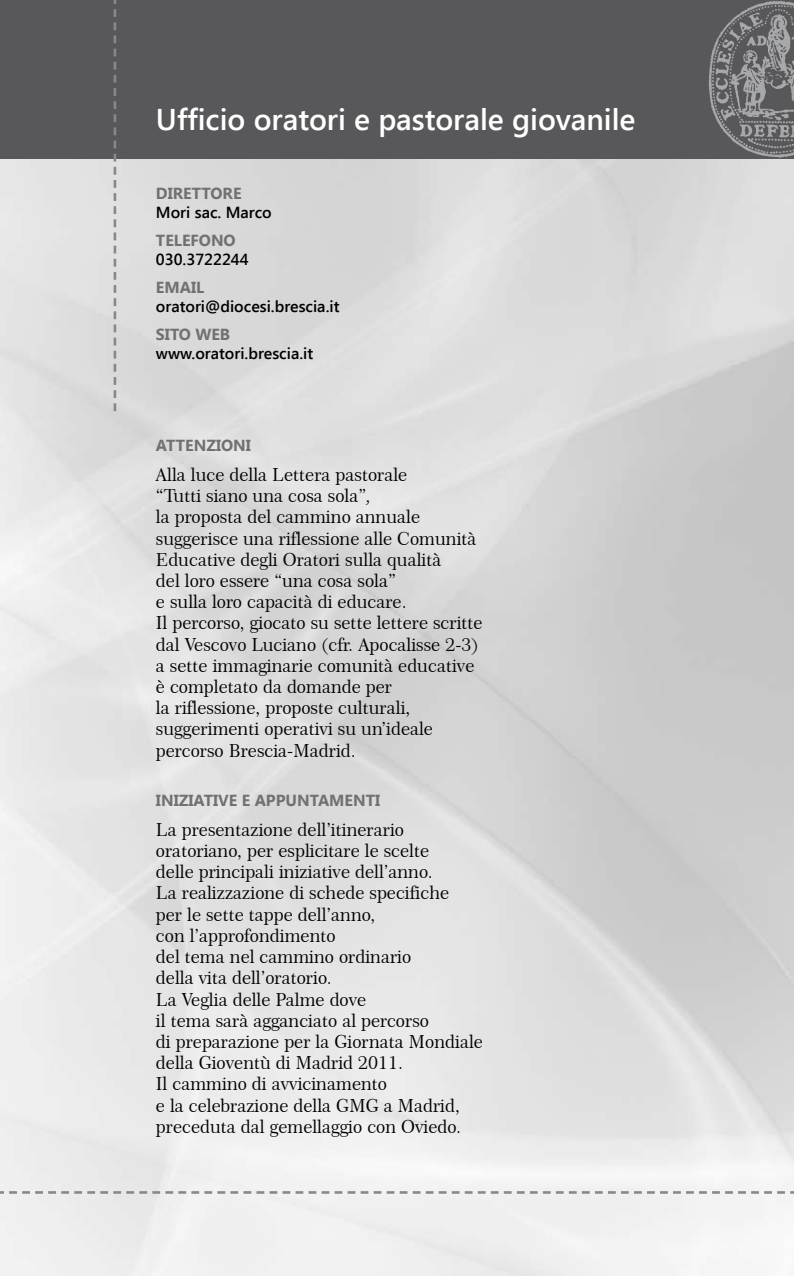
<style>
.page{position:relative;width:794px;height:1276px;background:#fff}
.page>*{position:absolute;margin:0;border:0;box-sizing:border-box;transform-origin:0 0}
.t1{font:600 30px "Segoe UI";color:#fff}
.t2{font:18px/21.2px "Century 751 BT Roman No 2 B";color:#000}
.t3{font:600 16px "Segoe UI";color:#000}
.t4{font:700 16px "Segoe UI";color:#707173}
.s1{font-family:"Century 751 BT No 2 Italic B"}
</style>
<div class="page">
<div style="left:0;top:0;width:794px;height:159px;background:#58585a"></div>
<svg style="left:114px;top:0;width:2px;height:411px"></svg>
<svg style="left:0;top:1191px;width:794px;height:2px"></svg>
<img style="left:708px;top:1px;width:86px;height:157px">
<h1 class="t1" style="left:156px;top:99px;width:481px">Ufficio oratori e pastorale giovanile</h1>
<p class="t4" style="left:156px;top:182px;width:87px">DIRETTORE</p>
<p class="t3" style="left:156px;top:201px;width:117px">Mori sac. Marco</p>
<p class="t4" style="left:156px;top:229px;width:81px">TELEFONO</p>
<p class="t3" style="left:156px;top:248px;width:94px">030.3722244</p>
<p class="t4" style="left:156px;top:275px;width:50px">EMAIL</p>
<p class="t3" style="left:156px;top:295px;width:185px">oratori@diocesi.brescia.it</p>
<p class="t4" style="left:156px;top:322px;width:76px">SITO WEB</p>
<p class="t3" style="left:156px;top:342px;width:159px">www.oratori.brescia.it</p>
<p class="t4" style="left:156px;top:434px;width:96px">ATTENZIONI</p>
<p class="t2" style="left:156px;top:464px;width:328px">Alla luce della Lettera pastorale<br>“Tutti siano una cosa sola”<span class="s1">,<br></span>la proposta del cammino annuale suggerisce una riflessione alle Comunità Educative degli Oratori sulla qualità<br>del loro essere “una cosa sola”<br>e sulla loro capacità di educare.<br>Il percorso, giocato su sette lettere scritte dal Vescovo Luciano (cfr. Apocalisse 2-3) a sette immaginarie comunità educative è completato da domande per<br>la riflessione, proposte culturali, suggerimenti operativi su un’ideale percorso Brescia-Madrid.</p>
<p class="t4" style="left:156px;top:789px;width:225px">INIZIATIVE E APPUNTAMENTI</p>
<p class="t2" style="left:156px;top:818px;width:328px">La presentazione dell’itinerario oratoriano, per esplicitare le scelte<br>delle principali iniziative dell’anno.<br>La realizzazione di schede specifiche<br>per le sette tappe dell’anno,<br>con l’approfondimento<br>del tema nel cammino ordinario<br>della vita dell’oratorio.<br>La Veglia delle Palme dove<br>il tema sarà agganciato al percorso<br>di preparazione per la Giornata Mondiale della Gioventù di Madrid 2011.<br>Il cammino di avvicinamento<br>e la celebrazione della GMG</p>
<p class="t2" style="left:156px;top:1094px;width:307px;text-align:right">a Madrid,<br>preceduta dal gemellaggio con Oviedo.</p>
</div>
